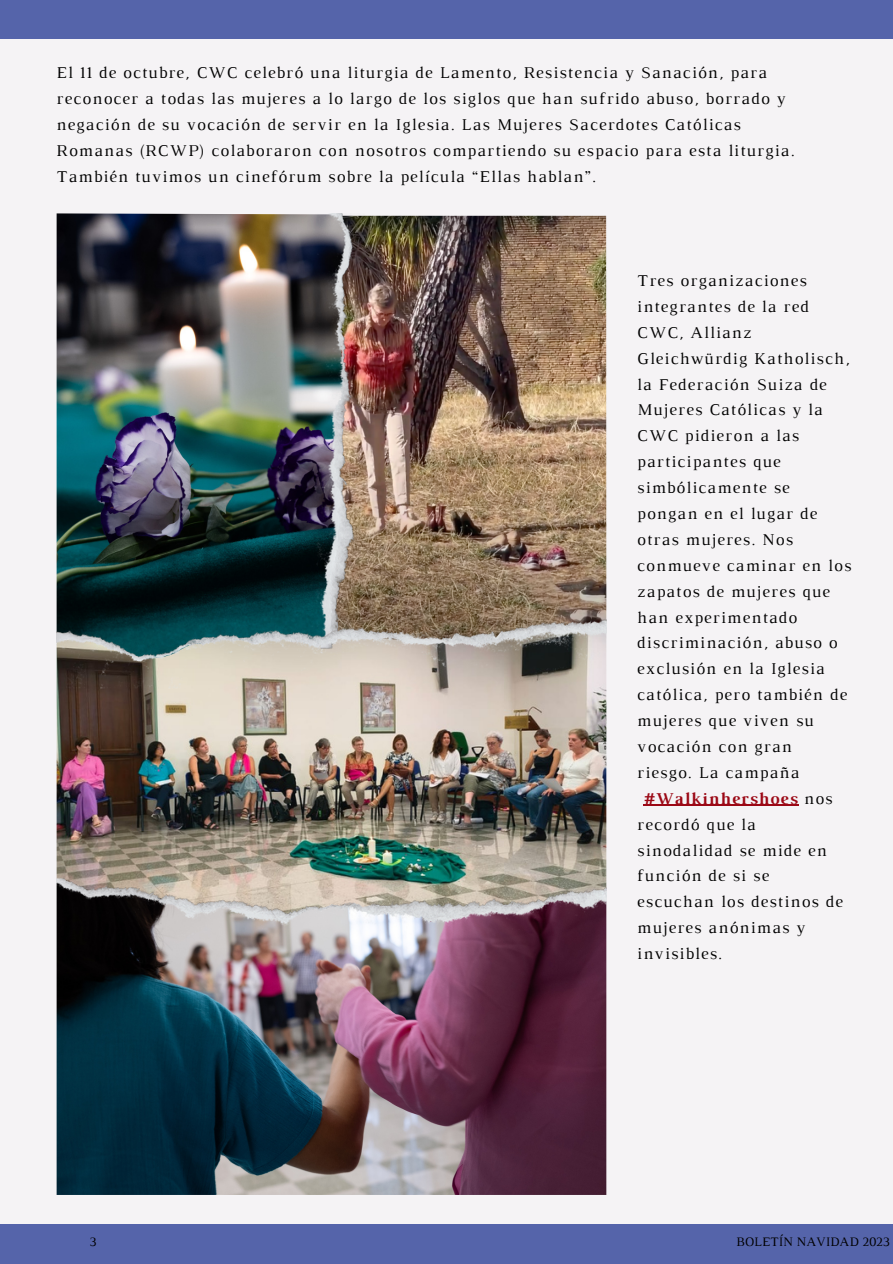
<style>
.page{position:relative;width:893px;height:1264px;background:#fff}
.page>*{position:absolute;margin:0;border:0;box-sizing:border-box;transform-origin:0 0}
.t1{font:16.8px/25.8px "Luthier";letter-spacing:.07em;color:#000}
.t2{font:700 16.8px "Luthier";letter-spacing:.07em;color:#9b0815}
.t3{font:13.2px "Luthier";color:#000}
.s1{font-weight:400;color:#000}
</style>
<div class="page">
<div style="left:0;top:0;width:892px;height:1263px;background:#f5f3f5"></div>
<div style="left:0;top:1223px;width:892px;height:40px;background:#5564aa"></div>
<div style="left:0;top:0;width:892px;height:39px;background:#5564aa"></div>
<img style="left:57px;top:935px;width:549px;height:259px">
<img style="left:57px;top:213px;width:549px;height:722px">
<hr style="left:643px;top:805px;width:155px;height:1px;background:#9b0815">
<p class="t1" style="left:57px;top:61px;width:739px">El 11 de octubre, CWC celebró una liturgia de Lamento, Resistencia y Sanación, para reconocer a todas las mujeres a lo largo de los siglos que han sufrido abuso, borrado y negación de su vocación de servir en la Iglesia. Las Mujeres Sacerdotes Católicas Romanas (RCWP) colaboraron con nosotros compartiendo su espacio para esta liturgia.</p>
<p class="t1" style="left:57px;top:164px;width:540px">También tuvimos un cinefórum sobre la película “Ellas hablan”.</p>
<p class="t1" style="left:637px;top:269px;width:171px">Tres organizaciones</p>
<p class="t1" style="left:637px;top:295px;width:173px">integrantes de la red</p>
<p class="t1" style="left:637px;top:321px;width:116px">CWC, Allianz</p>
<p class="t1" style="left:637px;top:346px;width:214px">Gleichwürdig Katholisch,</p>
<p class="t1" style="left:637px;top:372px;width:191px">la Federación Suiza de</p>
<p class="t1" style="left:637px;top:398px;width:187px">Mujeres Católicas y la</p>
<p class="t1" style="left:637px;top:424px;width:163px">CWC pidieron a las</p>
<p class="t1" style="left:637px;top:450px;width:145px">participantes que</p>
<p class="t1" style="left:637px;top:476px;width:154px">simbólicamente se</p>
<p class="t1" style="left:637px;top:502px;width:182px">pongan en el lugar de</p>
<p class="t1" style="left:637px;top:528px;width:157px">otras mujeres. Nos</p>
<p class="t1" style="left:637px;top:553px;width:216px">conmueve caminar en los</p>
<p class="t1" style="left:637px;top:579px;width:194px">zapatos de mujeres que</p>
<p class="t1" style="left:637px;top:605px;width:161px">han experimentado</p>
<p class="t1" style="left:637px;top:631px;width:202px">discriminación, abuso o</p>
<p class="t1" style="left:637px;top:657px;width:189px">exclusión en la Iglesia</p>
<p class="t1" style="left:637px;top:683px;width:211px">católica, pero también de</p>
<p class="t1" style="left:637px;top:709px;width:178px">mujeres que viven su</p>
<p class="t1" style="left:637px;top:735px;width:156px">vocación con gran</p>
<p class="t1" style="left:637px;top:760px;width:164px">riesgo. La campaña</p>
<p class="t2" style="left:643px;top:792px;width:191px">#Walkinhershoes <span class="s1">nos</span></p>
<p class="t1" style="left:637px;top:812px;width:120px">recordó que la</p>
<p class="t1" style="left:637px;top:838px;width:191px">sinodalidad se mide en</p>
<p class="t1" style="left:637px;top:864px;width:133px">función de si se</p>
<p class="t1" style="left:637px;top:890px;width:207px">escuchan los destinos de</p>
<p class="t1" style="left:637px;top:916px;width:169px">mujeres anónimas y</p>
<p class="t1" style="left:637px;top:942px;width:86px">invisibles.</p>
<p class="t3" style="left:89px;top:1237px;width:9px">3</p>
<p class="t3" style="left:736px;top:1236px;width:155px">BOLETÍN NAVIDAD 2023</p>
</div>
